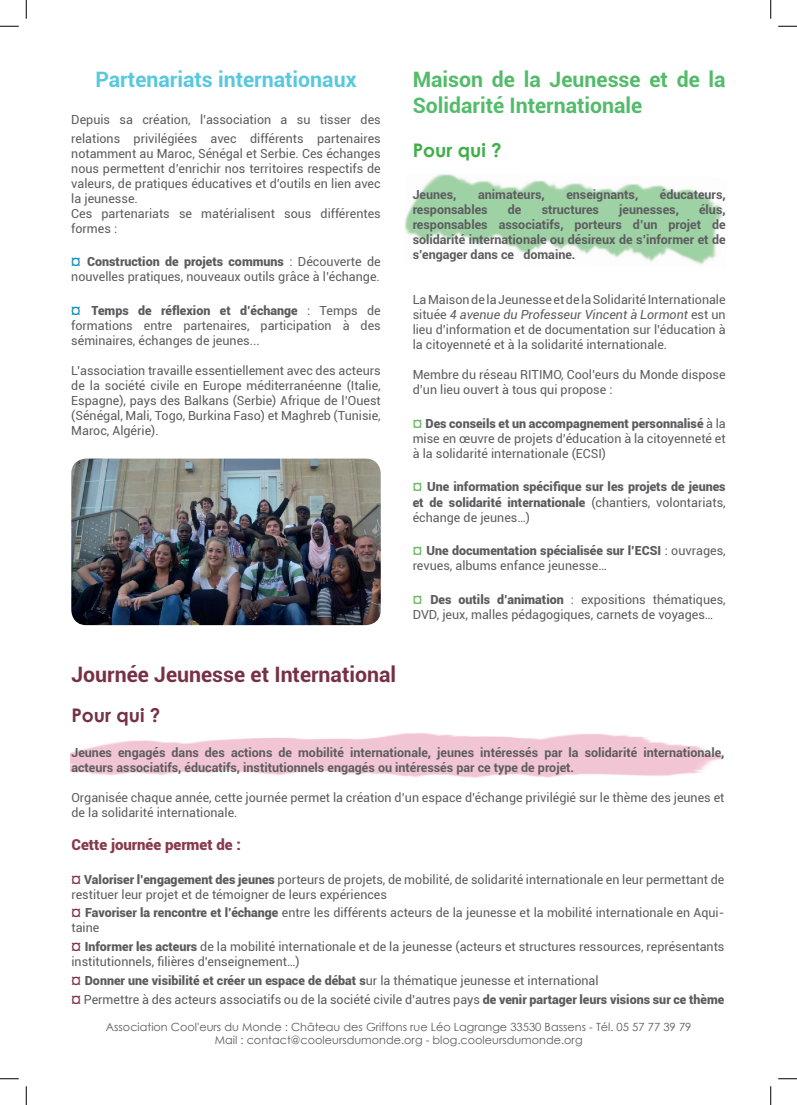
<style>
.page{position:relative;width:797px;height:1105px;background:#fff}
.page>*{position:absolute;margin:0;border:0;box-sizing:border-box;transform-origin:0 0}
.t1{font:700 21.25px/25.5px "Roboto";color:#53bb6a}
.t2{font:700 21.25px "Roboto";color:#763144}
.t3{font:700 21.25px "Roboto";color:#58c8df}
.t4{font:700 18.75px "Century Gothic";color:#40ae49}
.t5{font:700 18.75px "Century Gothic";color:#763144}
.t6{font:900 15px "Roboto";color:#893b4d}
.t7{font:12.5px/15px "Roboto";color:#5c5c5f}
.t8{font:700 12.5px/15px "Roboto";color:#5c5c5f;text-align:justify}
.t9{font:900 12.5px/15px "Roboto";color:#5c5c5f;text-align:justify}
.t10{font:11.25px/13.5px "Century Gothic";color:#5c5c5f;text-align:center}
.s1{font-weight:900;font-size:13.75px;color:#0e8abf}
.s2{font-weight:900}
.s3{font-style:italic}
.s4{font-weight:900;font-size:13.75px;color:#65b75d}
.s5{font-size:13.75px;color:#65b75d}
.s6{font-weight:400}
.s7{font-weight:900;font-size:13.75px;color:#7f2c42}
</style>
<div class="page">
<img style="left:405px;top:174px;width:318px;height:91px">
<img style="left:71px;top:459px;width:310px;height:166px">
<svg style="left:0;top:25px;width:19px;height:2px"></svg>
<svg style="left:778px;top:25px;width:19px;height:2px"></svg>
<svg style="left:0;top:1078px;width:19px;height:1px"></svg>
<svg style="left:778px;top:1078px;width:19px;height:1px"></svg>
<svg style="left:25px;top:0;width:2px;height:19px"></svg>
<svg style="left:25px;top:1086px;width:2px;height:19px"></svg>
<svg style="left:770px;top:0;width:1px;height:19px"></svg>
<svg style="left:770px;top:1086px;width:1px;height:19px"></svg>
<h1 class="t3" style="left:95px;top:65px;width:262px">Partenariats internationaux</h1>
<p class="t7" style="left:71px;top:110px;width:311px;line-height:18.8px">Depuis sa création, l’association a su tisser des relations privilégiées avec différents partenaires</p>
<p class="t7" style="left:71px;top:145px;width:311px">notamment au Maroc, Sénégal et Serbie. Ces échanges nous permettent d’enrichir nos territoires respectifs de valeurs, de pratiques éducatives et d’outils en lien avec la jeunesse.<br>Ces partenariats se matérialisent sous différentes formes :</p>
<p class="t7" style="left:71px;top:254px;width:311px"><span class="s1">¤</span> <span class="s2">Construction de projets communs</span> : Découverte de nouvelles pratiques, nouveaux outils grâce à l’échange.</p>
<p class="t7" style="left:71px;top:303px;width:311px;text-align:justify"><span class="s1">¤</span> <span class="s2">Temps de réflexion et d’échange</span> : Temps de formations entre partenaires, participation à des séminaires, échanges de jeunes...</p>
<p class="t7" style="left:71px;top:363px;width:311px;text-align:justify">L’association travaille essentiellement avec des acteurs de la société civile en Europe méditerranéenne (Italie, Espagne), pays des Balkans (Serbie) Afrique de l’Ouest (Sénégal, Mali, Togo, Burkina Faso) et Maghreb (Tunisie, Maroc, Algérie).</p>
<h1 class="t2" style="left:71px;top:659px;width:326px">Journée Jeunesse et International</h1>
<h2 class="t5" style="left:71px;top:701px;width:90px">Pour qui ?</h2>
<h1 class="t1" style="left:412px;top:66px;width:314px">Maison de la Jeunesse et de la<br>Solidarité Internationale</h1>
<h2 class="t4" style="left:412px;top:136px;width:90px">Pour qui ?</h2>
<p class="t8" style="left:412px;top:187px;width:45px">Jeunes,</p>
<p class="t8" style="left:478px;top:187px;width:68px">animateurs,</p>
<p class="t8" style="left:566px;top:187px;width:73px">enseignants,</p>
<p class="t8" style="left:660px;top:187px;width:67px">éducateurs,</p>
<p class="t8" style="left:412px;top:202px;width:76px">responsables</p>
<p class="t8" style="left:508px;top:202px;width:15px">de</p>
<p class="t8" style="left:541px;top:202px;width:59px">structures</p>
<p class="t8" style="left:619px;top:202px;width:61px">jeunesses,</p>
<p class="t8" style="left:412px;top:202px;width:314px;text-indent:286px">élus, responsables associatifs, porteurs d’un projet de solidarité internationale ou désireux de s’informer et de s’engager dans ce domaine.</p>
<p class="t7" style="left:412px;top:292px;width:314px;text-align:justify">La Maison de la Jeunesse et de la Solidarité Internationale située <span class="s3">4 avenue du Professeur Vincent à Lormont</span> est un lieu d’information et de documentation sur l’éducation à la citoyenneté et à la solidarité internationale.</p>
<p class="t7" style="left:412px;top:367px;width:314px">Membre du réseau RITIMO, Cool’eurs du Monde dispose d’un lieu ouvert à tous qui propose :</p>
<p class="t7" style="left:412px;top:415px;width:314px;text-align:justify"><span class="s4">¤</span> <span class="s2">Des conseils et un accompagnement personnalisé</span> à la mise en œuvre de projets d’éducation à la citoyenneté et à la solidarité internationale (ECSI)</p>
<p class="t9" style="left:412px;top:479px;width:314px"><span class="s5">¤</span> Une information spécifique sur les projets de jeunes et de solidarité internationale <span class="s6">(chantiers, volontariats, échange de jeunes…)</span></p>
<p class="t7" style="left:412px;top:543px;width:314px"><span class="s4">¤</span> <span class="s2">Une documentation spécialisée sur l’ECSI</span> : ouvrages, revues, albums enfance jeunesse…</p>
<p class="t7" style="left:412px;top:592px;width:314px"><span class="s4">¤</span> <span class="s2">Des outils d’animation</span> : expositions thématiques,<br>DVD, jeux, malles pédagogiques, carnets de voyages…</p>
<p class="t8" style="left:71px;top:744px;width:654px">Jeunes engagés dans des actions de mobilité internationale, jeunes intéressés par la solidarité internationale, acteurs associatifs, éducatifs, institutionnels engagés ou intéressés par ce type de projet.</p>
<p class="t7" style="left:71px;top:789px;width:654px">Organisée chaque année, cette journée permet la création d’un espace d’échange privilégié sur le thème des jeunes et de la solidarité internationale.</p>
<p class="t6" style="left:71px;top:834px;width:171px">Cette journée permet de :</p>
<p class="t7" style="left:71px;top:871px;width:654px"><span class="s7">¤</span> <span class="s2">Valoriser l’engagement des jeunes</span> porteurs de projets, de mobilité, de solidarité internationale en leur permettant de restituer leur projet et de témoigner de leurs expériences</p>
<p class="t7" style="left:71px;top:905px;width:654px"><span class="s7">¤</span> <span class="s2">Favoriser la rencontre et l’échange</span> entre les différents acteurs de la jeunesse et la mobilité internationale en Aqui&shy;taine</p>
<p class="t7" style="left:71px;top:939px;width:654px"><span class="s7">¤</span> <span class="s2">Informer les acteurs</span> de la mobilité internationale et de la jeunesse (acteurs et structures ressources, représentants institutionnels, filières d’enseignement…)</p>
<p class="t7" style="left:71px;top:970px;width:654px;line-height:18.8px"><span class="s7">¤</span> <span class="s2">Donner une visibilité et créer un espace de débat s</span>ur la thématique jeunesse et international<br><span class="s7">¤</span> Permettre à des acteurs associatifs ou de la société civile d’autres pays <span class="s2">de venir partager leurs visions sur ce thème</span></p>
<p class="t10" style="left:106px;top:1020px;width:587px">Association Cool'eurs du Monde : Château des Griffons rue Léo Lagrange 33530 Bassens - Tél. 05 57 77 39 79<br>Mail : contact@cooleursdumonde.org - blog.cooleursdumonde.org</p>
</div>
